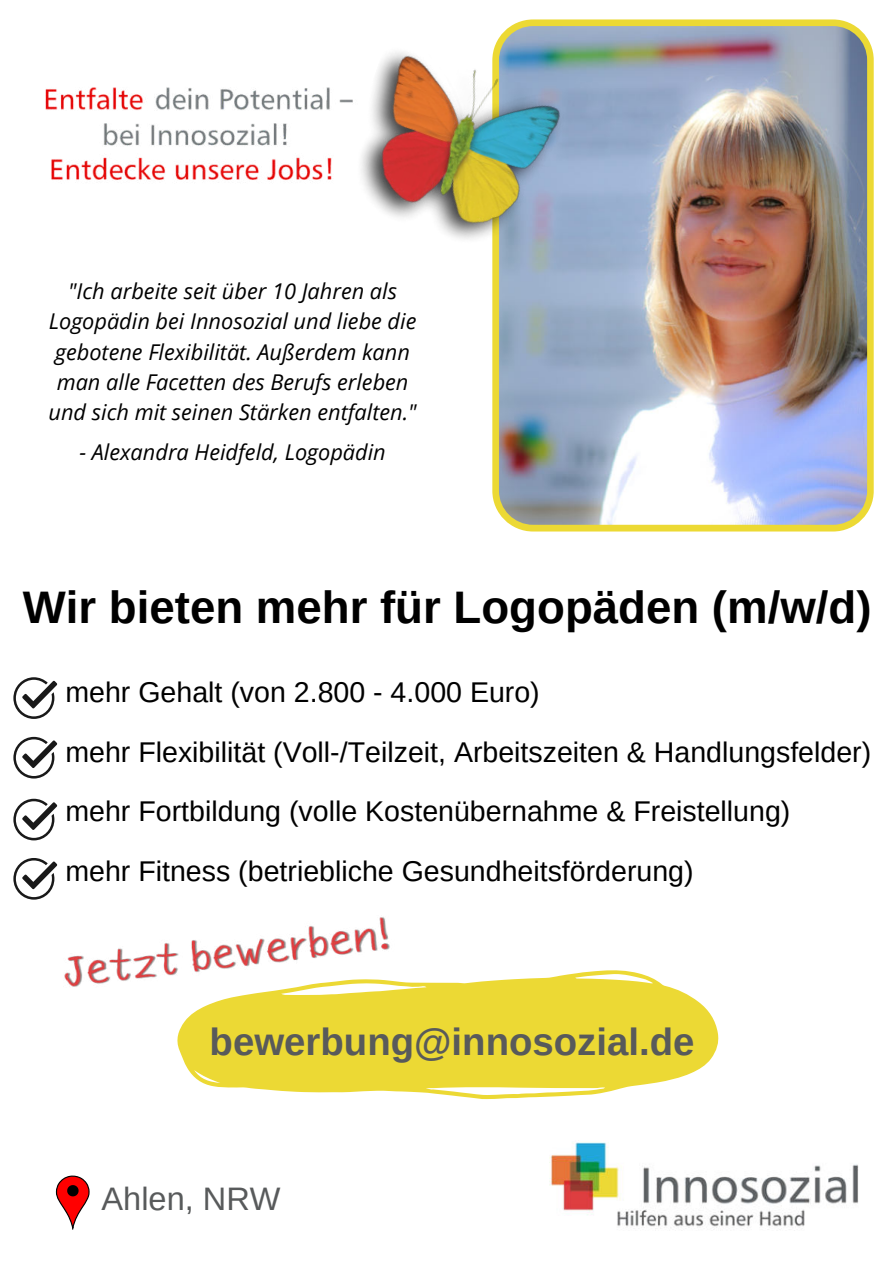
<style>
.page{position:relative;width:894px;height:1264px;background:#fff}
.page>*{position:absolute;margin:0;border:0;box-sizing:border-box;transform-origin:0 0}
.t1{font:700 45.6px "Arimo";color:#000}
.t2{font:700 38.4px "Arimo";color:#585a5b}
.t3{font:32.55px "Arimo";color:#585a5b}
.t4{font:28.5px/59.7px "Arimo";color:#000}
.t5{font:italic 21.75px/30.3px "Open Sans";color:#000;text-align:center}
</style>
<div class="page">
<img style="left:492px;top:19px;width:381px;height:512px">
<img style="left:45px;top:87px;width:282px;height:93px">
<img style="left:550px;top:1142px;width:308px;height:87px">
<img style="left:327px;top:19px;width:260px;height:257px">
<svg style="left:56px;top:1175px;width:33px;height:54px"></svg>
<svg style="left:13px;top:677px;width:44px;height:42px"></svg>
<svg style="left:13px;top:737px;width:44px;height:41px"></svg>
<svg style="left:13px;top:798px;width:44px;height:42px"></svg>
<svg style="left:13px;top:858px;width:44px;height:41px"></svg>
<svg style="left:177px;top:970px;width:542px;height:129px;fill:#ecd934"></svg>
<img style="left:64px;top:917px;width:332px;height:92px">
<p class="t5" style="left:48px;top:275px;width:369px">"Ich arbeite seit über 10 Jahren als Logopädin bei Innosozial und liebe die gebotene Flexibilität. Außerdem kann man alle Facetten des Berufs erleben und sich mit seinen Stärken entfalten."</p>
<p class="t5" style="left:79px;top:436px;width:308px">- Alexandra Heidfeld, Logopädin</p>
<h1 class="t1" style="left:23px;top:576px;width:850px">Wir bieten mehr für Logopäden (m/w/d)</h1>
<h3 class="t4" style="left:65px;top:662px;width:807px">mehr Gehalt (von 2.800 - 4.000 Euro)<br>mehr Flexibilität (Voll-/Teilzeit, Arbeitszeiten &amp; Handlungsfelder) mehr Fortbildung (volle Kostenübernahme &amp; Freistellung)<br>mehr Fitness (betriebliche Gesundheitsförderung)</h3>
<h2 class="t2" style="left:209px;top:1014px;width:486px">bewerbung@innosozial.de</h2>
<h3 class="t3" style="left:102px;top:1177px;width:180px">Ahlen, NRW</h3>
</div>
